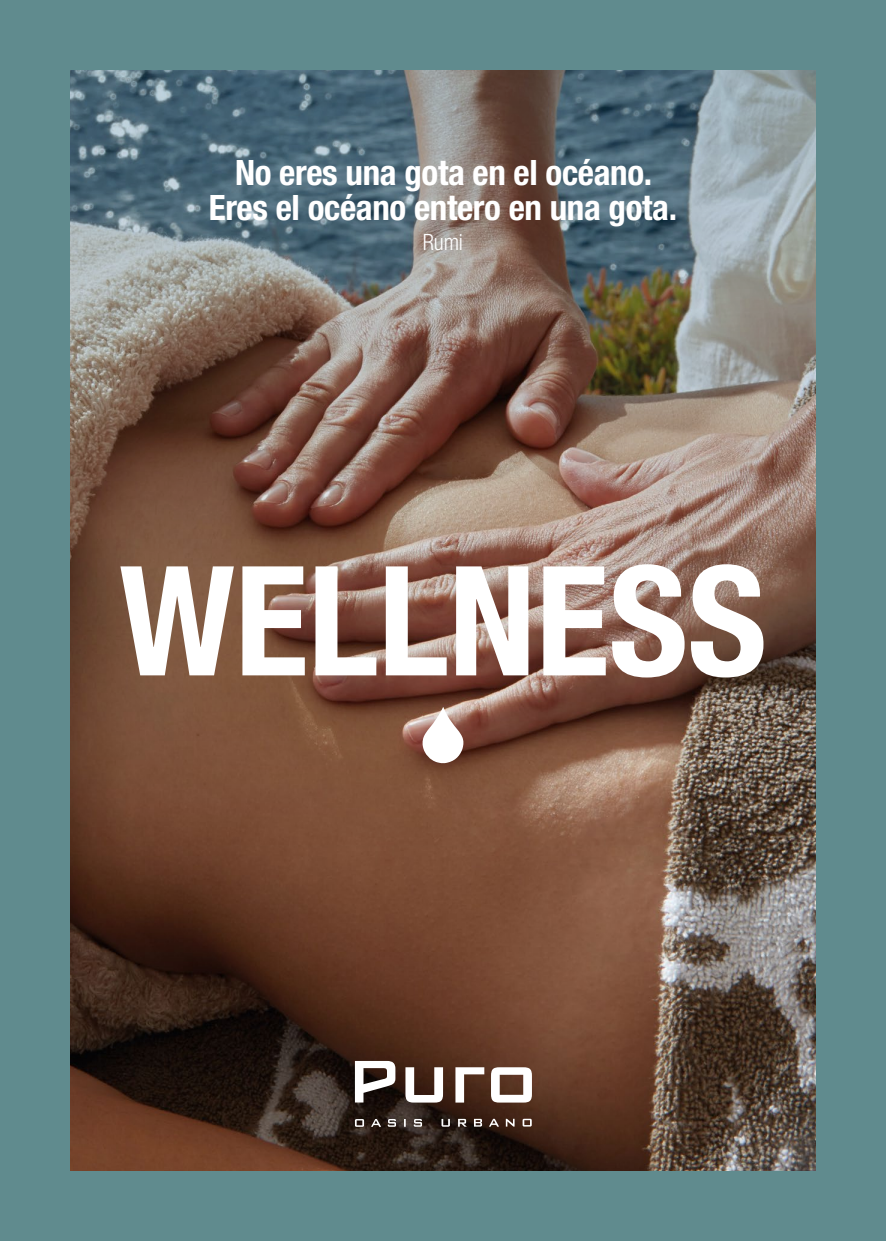
<style>
.page{position:relative;width:886px;height:1241px;background:#fff}
.page>*{position:absolute;margin:0;border:0;box-sizing:border-box;transform-origin:0 0}
.t1{font:700 condensed 152.5px "Helvetica Neue LT Std";color:#fff}
.t2{font:700 condensed 35px/35px "Helvetica Neue LT Std";letter-spacing:-.01em;color:#fff;text-align:center}
.t3{font:300 condensed 22.5px "Helvetica Neue LT Std";color:#fff}
</style>
<div class="page">
<div style="left:0;top:0;width:886px;height:1240px;background:#608b8e"></div>
<img style="left:71px;top:850px;width:744px;height:319px">
<img style="left:71px;top:71px;width:744px;height:779px">
<svg style="left:423px;top:706px;width:40px;height:57px;background:#dbcdc9"></svg>
<svg style="left:355px;top:1118px;width:9px;height:8px"></svg>
<svg style="left:371px;top:1118px;width:10px;height:8px"></svg>
<svg style="left:388px;top:1118px;width:8px;height:8px"></svg>
<svg style="left:404px;top:1118px;width:2px;height:8px"></svg>
<svg style="left:414px;top:1118px;width:8px;height:8px"></svg>
<svg style="left:441px;top:1118px;width:9px;height:8px"></svg>
<svg style="left:458px;top:1118px;width:9px;height:8px"></svg>
<svg style="left:474px;top:1118px;width:8px;height:8px"></svg>
<svg style="left:489px;top:1118px;width:10px;height:8px"></svg>
<svg style="left:506px;top:1118px;width:8px;height:8px"></svg>
<svg style="left:522px;top:1118px;width:10px;height:8px"></svg>
<svg style="left:405px;top:1067px;width:38px;height:35px"></svg>
<svg style="left:455px;top:1067px;width:29px;height:35px"></svg>
<svg style="left:355px;top:1060px;width:40px;height:42px;background:#958f8c"></svg>
<svg style="left:491px;top:1067px;width:41px;height:35px"></svg>
<p class="t2" style="left:209px;top:154px;width:470px">No eres una gota en el océano.<br>Eres el océano entero en una gota.</p>
<p class="t3" style="left:423px;top:229px;width:42px">Rumi</p>
<h1 class="t1" style="left:119px;top:528px;width:649px">WELLNESS</h1>
</div>
